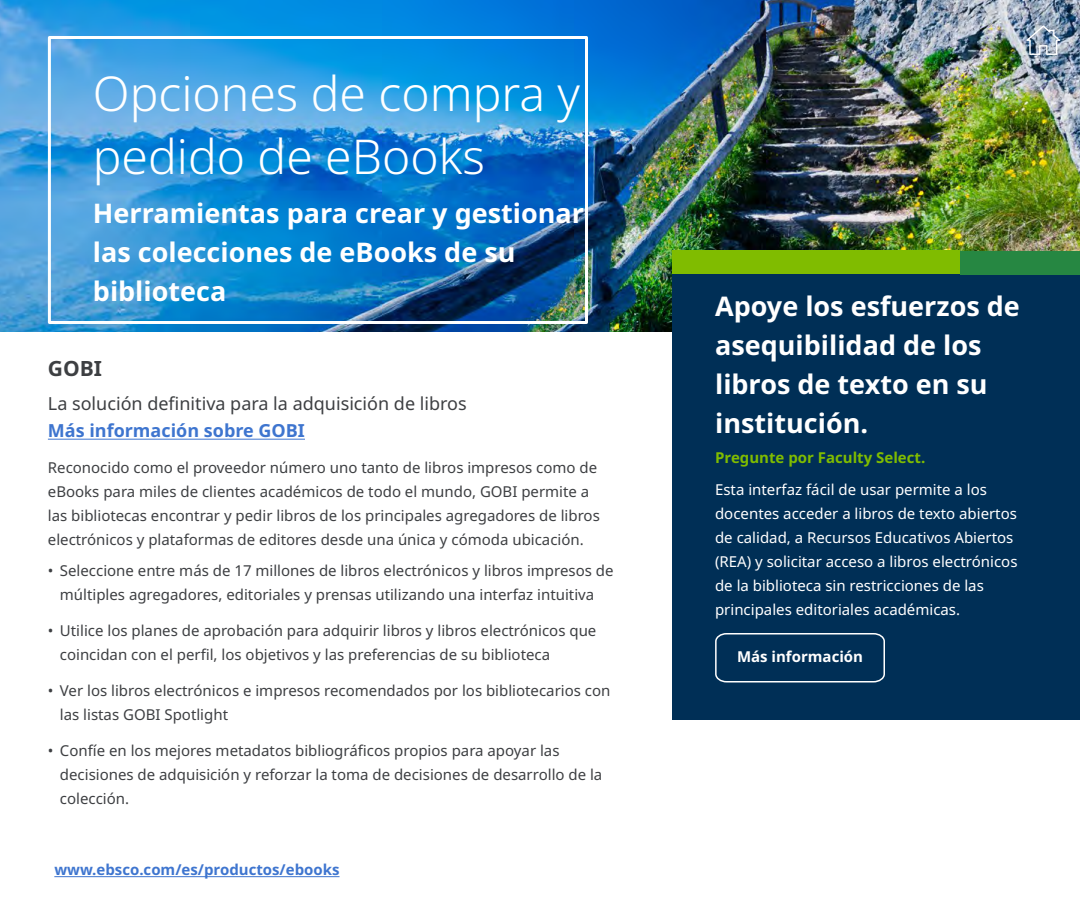
<style>
.page{position:relative;width:1080px;height:918px;background:#fff}
.page>*{position:absolute;margin:0;border:0;box-sizing:border-box;transform-origin:0 0}
.t1{font:300 48px/63px "Noto Sans";color:#fff}
.t2{font:700 27px/39px "Noto Sans";color:#fff}
.paragraph_large{font:700 21px "Noto Sans";color:#3d3f42}
.t3{font:18px/27px "Noto Sans";color:#3d3f42}
.small_paragraph{font:15px/24px "Noto Sans";color:#3d3f42}
.small_paragraph-2{font:15px/24px "Noto Sans";color:#fff}
.small_paragraph-3{font:700 15px "Noto Sans";color:#3e75cf}
.small_paragraph-4{font:700 15px "Noto Sans";color:#80bc00}
.small_paragraph-5{font:700 15px "Noto Sans";color:#fff}
.s1{font-weight:700;color:#3e75cf}
</style>
<div class="page">
<img style="left:0;top:0;width:1080px;height:332px">
<hr style="left:48px;top:439px;width:257px;height:1px;background:#3e75cf">
<div style="left:48px;top:36px;width:540px;height:288px;border:3px solid #fff"></div>
<div style="left:673px;top:274px;width:407px;height:446px;background:#002f56"></div>
<div style="left:673px;top:250px;width:287px;height:24px;background:#80bc00"></div>
<div style="left:960px;top:251px;width:120px;height:23px;background:#268742"></div>
<hr style="left:54px;top:876px;width:286px;height:1px;background:#3e75cf">
<svg style="left:715px;top:633px;width:170px;height:50px"></svg>
<svg style="left:1026px;top:25px;width:34px;height:30px"></svg>
<h1 class="t1" style="left:93px;top:63px;width:489px">Opciones de compra y pedido de eBooks</h1>
<h4 class="t2" style="left:93px;top:194px;width:493px">Herramientas para crear y gestionar las colecciones de eBooks de su biblioteca</h4>
<p class="paragraph_large" style="left:48px;top:353px;width:56px">GOBI</p>
<p class="t3" style="left:48px;top:391px;width:420px">La solución definitiva para la adquisición de libros<br><span class="s1">Más información sobre GOBI</span></p>
<p class="small_paragraph" style="left:48px;top:456px;width:553px">Reconocido como el proveedor número uno tanto de libros impresos como de eBooks para miles de clientes académicos de todo el mundo, GOBI permite a las bibliotecas encontrar y pedir libros de los principales agregadores de libros electrónicos y plataformas de editores desde una única y cómoda ubicación.</p>
<p class="small_paragraph" style="left:48px;top:559px;width:567px;text-align:center">• Seleccione entre más de 17 millones de libros electrónicos y libros impresos de múltiples agregadores, editoriales y prensas utilizando una interfaz intuitiva</p>
<p class="small_paragraph" style="left:60px;top:619px;width:538px;text-indent:-12px">• Utilice los planes de aprobación para adquirir libros y libros electrónicos que coincidan con el perfil, los objetivos y las preferencias de su biblioteca</p>
<p class="small_paragraph" style="left:60px;top:679px;width:552px;text-indent:-12px">• Ver los libros electrónicos e impresos recomendados por los bibliotecarios con las listas GOBI Spotlight</p>
<p class="small_paragraph" style="left:60px;top:739px;width:544px;text-indent:-12px">• Confíe en los mejores metadatos bibliográficos propios para apoyar las decisiones de adquisición y reforzar la toma de decisiones de desarrollo de la colección.</p>
<p class="small_paragraph-3" style="left:54px;top:859px;width:287px">www.ebsco.com/es/productos/ebooks</p>
<h4 class="t2" style="left:715px;top:287px;width:306px">Apoye los esfuerzos de asequibilidad de los libros de texto en su institución.</h4>
<p class="small_paragraph-4" style="left:715px;top:447px;width:212px">Pregunte por Faculty Select.</p>
<p class="small_paragraph-2" style="left:715px;top:477px;width:304px">Esta interfaz fácil de usar permite a los docentes acceder a libros de texto abiertos de calidad, a Recursos Educativos Abiertos (REA) y solicitar acceso a libros electrónicos de la biblioteca sin restricciones de las principales editoriales académicas.</p>
<p class="small_paragraph-5" style="left:737px;top:646px;width:128px">Más información</p>
</div>
